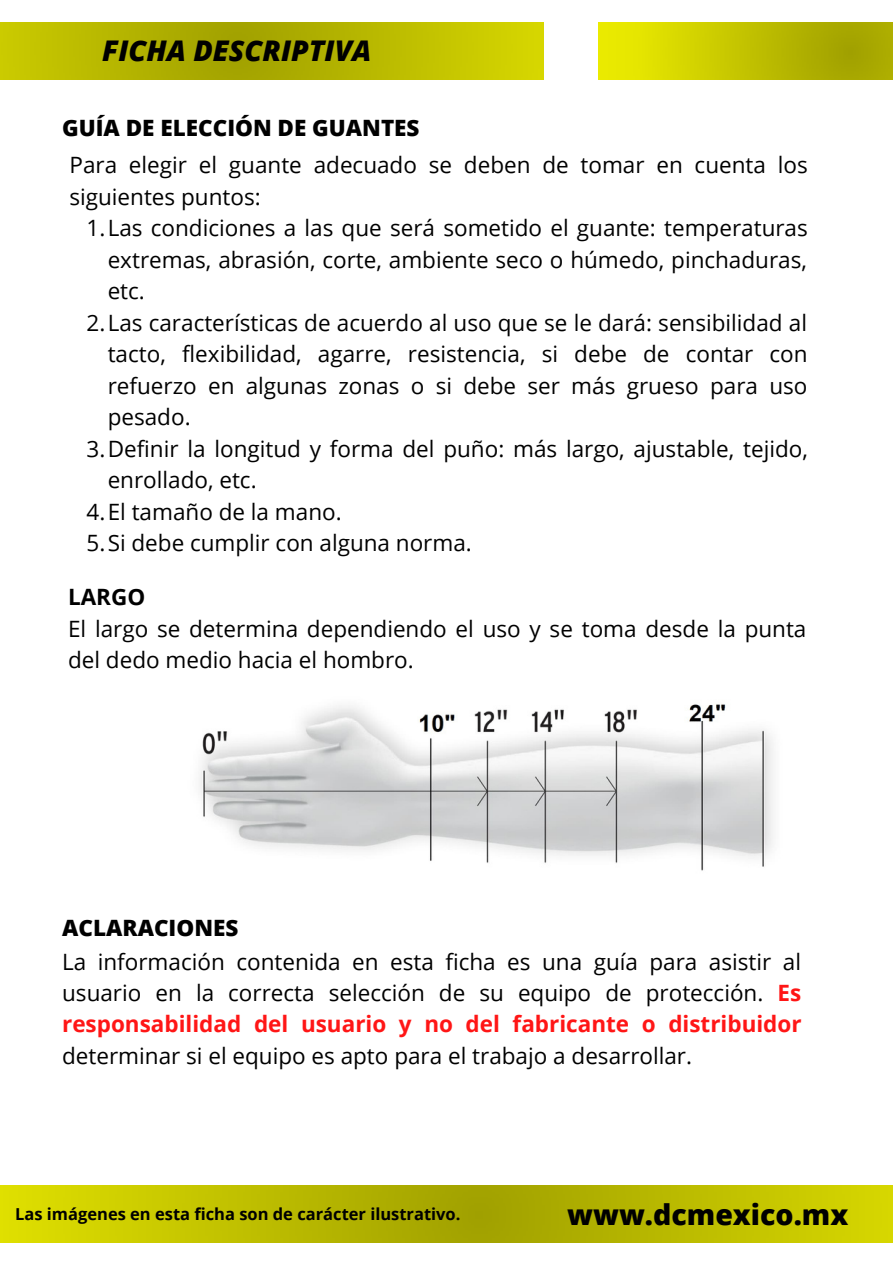
<style>
.page{position:relative;width:893px;height:1264px;background:#fff}
.page>*{position:absolute;margin:0;border:0;box-sizing:border-box;transform-origin:0 0}
.t1{font:italic 800 28.5px "Open Sans";color:#000}
.t2{font:800 28.5px "Open Sans";color:#000}
.t3{font:22.5px/31.5px "Open Sans";color:#000}
.t4{font:800 22.5px "Open Sans";color:#000}
.t5{font:700 22.5px "Open Sans";color:#000}
.t6{font:700 16.5px "Open Sans";color:#000}
.s1{font-weight:700;color:#ff1616}
</style>
<div class="page">
<img style="left:0;top:1185px;width:892px;height:57px">
<img style="left:0;top:22px;width:543px;height:57px">
<img style="left:598px;top:22px;width:294px;height:58px">
<img style="left:199px;top:704px;width:574px;height:167px">
<p class="t1" style="left:102px;top:31px;width:271px">FICHA DESCRIPTIVA</p>
<p class="t4" style="left:62px;top:112px;width:359px">GUÍA DE ELECCIÓN DE GUANTES</p>
<p class="t3" style="left:69px;top:149px;width:739px">Para elegir el guante adecuado se deben de tomar en cuenta los siguientes puntos:</p>
<p class="t3" style="left:87px;top:212px;width:722px">1.Las condiciones a las que será sometido el guante: temperaturas</p>
<p class="t3" style="left:108px;top:243px;width:700px">extremas, abrasión, corte, ambiente seco o húmedo, pinchaduras,</p>
<p class="t3" style="left:108px;top:275px;width:39px">etc.</p>
<p class="t3" style="left:87px;top:306px;width:722px">2.Las características de acuerdo al uso que se le dará: sensibilidad al</p>
<p class="t3" style="left:108px;top:338px;width:701px">tacto, flexibilidad, agarre, resistencia, si debe de contar con</p>
<p class="t3" style="left:108px;top:369px;width:701px">refuerzo en algunas zonas o si debe ser más grueso para uso</p>
<p class="t3" style="left:108px;top:400px;width:84px">pesado.</p>
<p class="t3" style="left:87px;top:432px;width:722px">3.Definir la longitud y forma del puño: más largo, ajustable, tejido,</p>
<p class="t3" style="left:108px;top:463px;width:150px">enrollado, etc.</p>
<p class="t3" style="left:87px;top:495px;width:256px">4.El tamaño de la mano.</p>
<p class="t3" style="left:87px;top:526px;width:387px">5.Si debe cumplir con alguna norma.</p>
<p class="t5" style="left:68px;top:581px;width:79px">LARGO</p>
<p class="t3" style="left:68px;top:612px;width:739px">El largo se determina dependiendo el uso y se toma desde la punta del dedo medio hacia el hombro.</p>
<p class="t4" style="left:62px;top:911px;width:178px">ACLARACIONES</p>
<p class="t3" style="left:62px;top:945px;width:741px;text-align:justify">La información contenida en esta ficha es una guía para asistir al usuario en la correcta selección de su equipo de protección. <span class="s1">Es responsabilidad del usuario y no del fabricante o distribuidor</span></p>
<p class="t3" style="left:62px;top:1039px;width:631px">determinar si el equipo es apto para el trabajo a desarrollar.</p>
<p class="t6" style="left:15px;top:1202px;width:447px">Las imágenes en esta ficha son de carácter ilustrativo.</p>
<p class="t2" style="left:567px;top:1194px;width:282px">www.dcmexico.mx</p>
</div>
